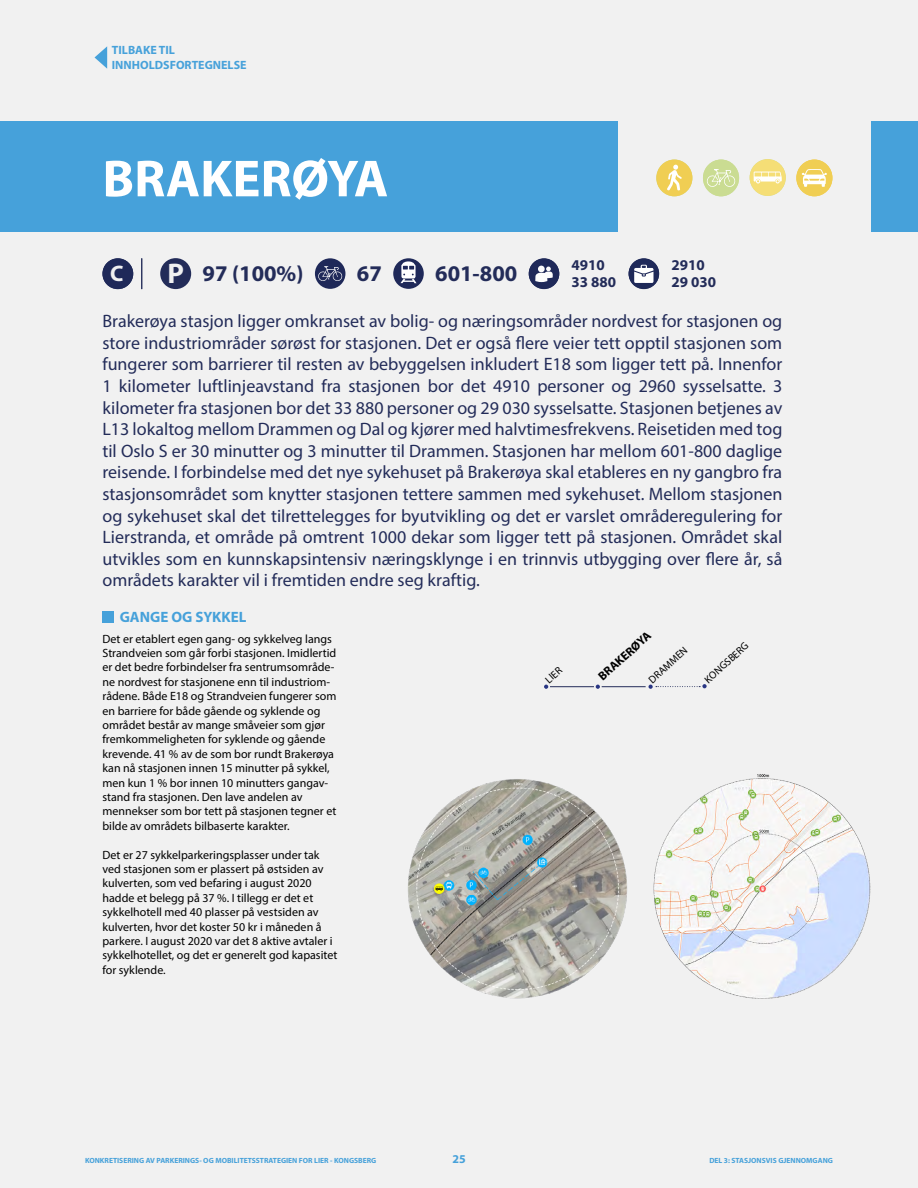
<style>
.page{position:relative;width:918px;height:1188px;background:#f1f1f1}
.page>*{position:absolute;margin:0;border:0;box-sizing:border-box;transform-origin:0 0}
.t1{font:700 52.5px "Myriad Pro";color:#fff}
.t2{font:700 22.5px "Myriad Pro";color:#232c59}
.t3{font:700 22.35px "Arial";color:#fff}
.t4{font:18px/21.6px "Myriad Pro";color:#232c59;text-align:justify}
.t5{font:700 15px "Myriad Pro";color:#232c59}
.t6{font:700 15px "Myriad Pro";color:#46a1da}
.t7{font:700 12.15px "Myriad Pro";color:#000}
.t8{font:12px/14.4px "Myriad Pro";color:#000}
.t9{font:700 12px/14.4px "Myriad Pro";color:#46a1da}
.t10{font:10.5px "Myriad Pro";color:#000}
.t11{font:700 7.5px "Myriad Pro";color:#46a1da}
.s1{font-size:28.5px;color:#f0f0f1}
</style>
<div class="page">
<div style="left:0;top:121px;width:618px;height:111px;background:#46a1da"></div>
<div style="left:871px;top:121px;width:47px;height:111px;background:#46a1da"></div>
<svg style="left:95px;top:46px;width:12px;height:23px"></svg>
<hr style="left:550px;top:686px;width:44px;height:1px;background:#232c59">
<hr style="left:602px;top:686px;width:44px;height:1px;background:#232c59">
<svg style="left:544px;top:685px;width:4px;height:4px"></svg>
<svg style="left:649px;top:684px;width:58px;height:5px"></svg>
<svg style="left:596px;top:685px;width:4px;height:4px"></svg>
<img style="left:653px;top:774px;width:218px;height:225px">
<div style="left:656px;top:160px;width:36px;height:36px;background:#f0ce53;border-radius:50%"></div>
<svg style="left:667px;top:165px;width:15px;height:25px"></svg>
<div style="left:796px;top:160px;width:36px;height:36px;background:#f0ce53;border-radius:50%"></div>
<svg style="left:802px;top:169px;width:25px;height:18px"></svg>
<div style="left:750px;top:159px;width:36px;height:37px;background:#f5de76;border-radius:50%"></div>
<svg style="left:754px;top:172px;width:28px;height:12px"></svg>
<div style="left:703px;top:160px;width:36px;height:36px;background:#cadc92;border-radius:50%"></div>
<svg style="left:707px;top:169px;width:29px;height:18px"></svg>
<div style="left:160px;top:258px;width:31px;height:31px;background:#232c59;border-radius:50%"></div>
<div style="left:315px;top:258px;width:30px;height:31px;background:#1f2959;border-radius:50%"></div>
<svg style="left:318px;top:266px;width:25px;height:15px"></svg>
<div style="left:393px;top:258px;width:31px;height:31px;background:#1f2959;border-radius:50%"></div>
<svg style="left:400px;top:261px;width:17px;height:22px"></svg>
<div style="left:102px;top:258px;width:31px;height:31px;background:#1f2959;border-radius:50%"></div>
<hr style="left:141px;top:258px;width:1px;height:31px;background:#232c59">
<svg style="left:629px;top:258px;width:30px;height:31px"></svg>
<svg style="left:529px;top:258px;width:30px;height:31px"></svg>
<div style="left:629px;top:259px;width:30px;height:30px;background:#1f2959;border-radius:50%"></div>
<svg style="left:634px;top:264px;width:20px;height:19px"></svg>
<div style="left:529px;top:259px;width:30px;height:30px;background:#1f2959;border-radius:50%"></div>
<svg style="left:535px;top:266px;width:18px;height:16px"></svg>
<img style="left:408px;top:779px;width:219px;height:220px">
<div style="left:102px;top:611px;width:12px;height:11px;background:#46a1da"></div>
<p class="t9" style="left:112px;top:43px;width:136px">TILBAKE TIL<br>INNHOLDSFORTEGNELSE</p>
<h1 class="t1" style="left:102px;top:144px;width:287px">BRAKERØYA</h1>
<p class="t3" style="left:110px;top:258px;width:18px">C</p>
<p class="t2" style="left:167px;top:258px;width:138px"><span class="s1">P</span> 97 (100%)</p>
<p class="t2" style="left:357px;top:259px;width:26px">67</p>
<p class="t2" style="left:435px;top:259px;width:84px">601-800</p>
<p class="t5" style="left:572px;top:255px;width:35px">4910</p>
<p class="t5" style="left:671px;top:255px;width:35px">2910</p>
<p class="t5" style="left:572px;top:272px;width:46px">33 880</p>
<p class="t5" style="left:671px;top:272px;width:46px">29 030</p>
<p class="t4" style="left:102px;top:310px;width:681px">Brakerøya stasjon ligger omkranset av bolig- og næringsområder nordvest for stasjonen og store industriområder sørøst for stasjonen. Det er også flere veier tett opptil stasjonen som fungerer som barrierer til resten av bebyggelsen inkludert E18 som ligger tett på. Innenfor 1 kilometer luftlinjeavstand fra stasjonen bor det 4910 personer og 2960 sysselsatte. 3 kilometer fra stasjonen bor det 33 880 personer og 29 030 sysselsatte. Stasjonen betjenes av L13 lokaltog mellom Drammen og Dal og kjører med halvtimesfrekvens. Reisetiden med tog til Oslo S er 30 minutter og 3 minutter til Drammen. Stasjonen har mellom 601-800 daglige reisende. I forbindelse med det nye sykehuset på Brakerøya skal etableres en ny gangbro fra stasjonsområdet som knytter stasjonen tettere sammen med sykehuset. Mellom stasjonen og sykehuset skal det tilrettelegges for byutvikling og det er varslet områderegulering for Lierstranda, et område på omtrent 1000 dekar som ligger tett på stasjonen. Området skal utvikles som en kunnskapsintensiv næringsklynge i en trinnvis utbygging over flere år, så områdets karakter vil i fremtiden endre seg kraftig.</p>
<p class="t6" style="left:120px;top:607px;width:128px">GANGE OG SYKKEL</p>
<p class="t8" style="left:102px;top:631px;width:235px">Det er etablert egen gang- og sykkelveg langs Strandveien som går forbi stasjonen. Imidlertid er det bedre forbindelser fra sentrumsområde&shy;ne nordvest for stasjonene enn til industriom&shy;rådene. Både E18 og Strandveien fungerer som en barriere for både gående og syklende og området består av mange småveier som gjør fremkommeligheten for syklende og gående krevende. 41 % av de som bor rundt Brakerøya kan nå stasjonen innen 15 minutter på sykkel, men kun 1 % bor innen 10 minutters gangav&shy;stand fra stasjonen. Den lave andelen av mennekser som bor tett på stasjonen tegner et bilde av områdets bilbaserte karakter.</p>
<p class="t8" style="left:102px;top:847px;width:236px">Det er 27 sykkelparkeringsplasser under tak ved stasjonen som er plassert på østsiden av kulverten, som ved befaring i august 2020 hadde et belegg på 37 %. I tillegg er det et sykkelhotell med 40 plasser på vestsiden av kulverten, hvor det koster 50 kr i måneden å parkere. I august 2020 var det 8 aktive avtaler i sykkelhotellet, og det er generelt god kapasitet for syklende.</p>
<p class="t11" style="left:85px;top:1155px;width:293px">KONKRETISERING AV PARKERINGS- OG MOBILITETSSTRATEGIEN FOR LIER - KONGSBERG</p>
<p class="t10" style="left:543px;top:676px;width:20px;rotate:-42deg">LIER</p>
<p class="t7" style="left:595px;top:672px;width:68px;rotate:-42deg">BRAKERØYA</p>
<p class="t10" style="left:646px;top:676px;width:50px;rotate:-42deg">DRAMMEN</p>
<p class="t10" style="left:702px;top:676px;width:56px;rotate:-42deg">KONGSBERG</p>
<p class="t9" style="left:452px;top:1151px;width:15px">25</p>
<p class="t11" style="left:709px;top:1155px;width:125px">DEL 3: STASJONSVIS GJENNOMGANG</p>
</div>
